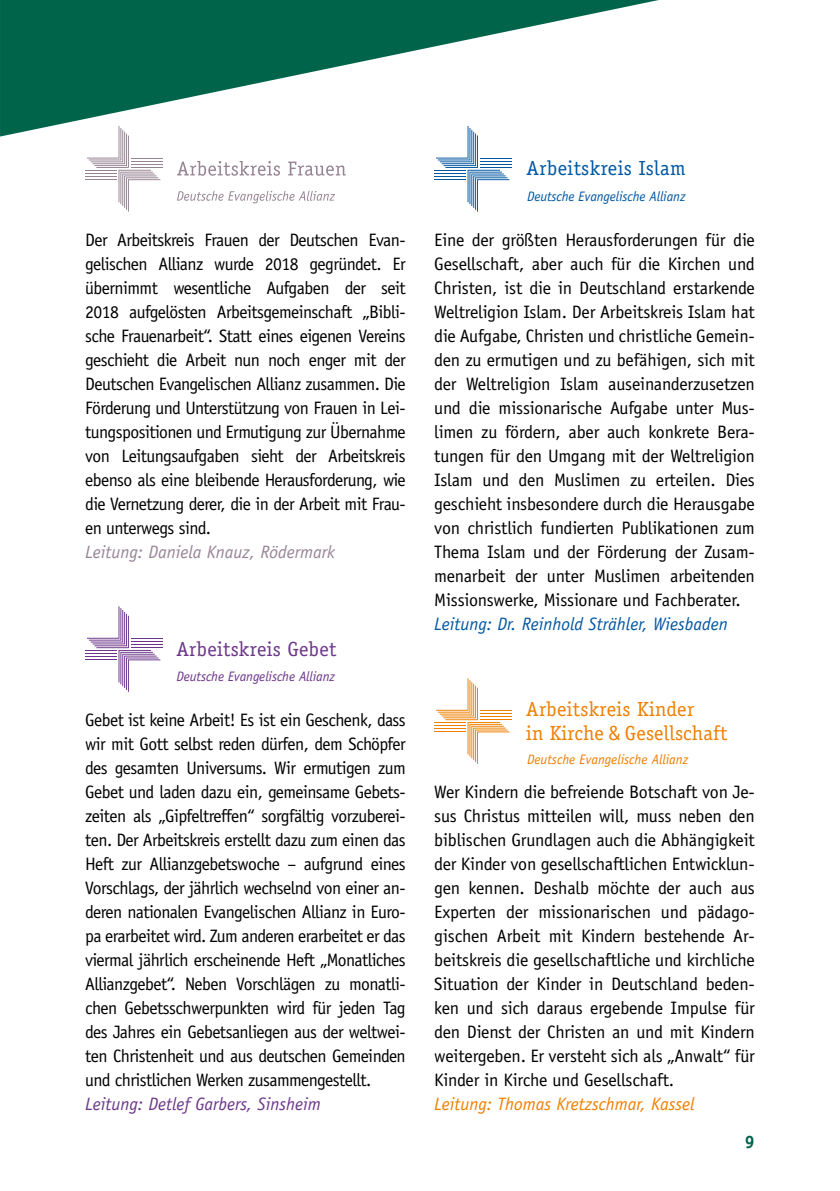
<style>
.page{position:relative;width:840px;height:1191px;background:#fff}
.page>*{position:absolute;margin:0;border:0;box-sizing:border-box;transform-origin:0 0}
.t1{font:20.4px/24.6px "Officina Serif";letter-spacing:.005em;color:#ee7f00}
.t2{font:20.4px "Officina Serif";letter-spacing:.02em;color:#0057a2}
.t3{font:20.4px "Officina Serif";letter-spacing:.015em;color:#6b3689}
.t4{font:18px/24px "Officina Sans Std";letter-spacing:-.03em;color:#000;text-align:justify}
.t5{font:italic 18px "Officina Sans Std";color:#0057a2}
.t6{font:italic 18px "Officina Sans Std";color:#ee7f00}
.t7{font:italic 18px "Officina Sans Std";color:#978496}
.t8{font:italic 18px "Officina Sans Std";color:#6b3689}
.t9{font:700 18px "Officina Sans Std";color:#00644b}
.t10{font:italic 13.8px "Officina Sans";letter-spacing:-.005em;color:#0057a2}
.t11{font:italic 13.8px "Officina Sans";letter-spacing:-.005em;color:#6b3689}
.t12{font:italic 13.8px "Officina Sans";color:#ee7f00}
</style>
<div class="page">
<svg style="left:436px;top:137px;width:73px;height:75px"></svg>
<hr style="left:434px;top:170px;width:31px;height:1px;background:#0057a2">
<hr style="left:480px;top:167px;width:31px;height:1px;background:#0057a2">
<hr style="left:434px;top:173px;width:31px;height:1px;background:#0057a2">
<hr style="left:480px;top:164px;width:31px;height:1px;background:#0057a2">
<hr style="left:434px;top:176px;width:31px;height:1px;background:#0057a2">
<hr style="left:480px;top:161px;width:31px;height:1px;background:#0057a2">
<hr style="left:434px;top:179px;width:31px;height:1px;background:#0057a2">
<hr style="left:480px;top:158px;width:31px;height:1px;background:#0057a2">
<svg style="left:87px;top:606px;width:73px;height:86px"></svg>
<hr style="left:85px;top:650px;width:31px;height:1px;background:#6b3689">
<hr style="left:131px;top:647px;width:31px;height:1px;background:#6b3689">
<hr style="left:85px;top:653px;width:31px;height:1px;background:#6b3689">
<hr style="left:131px;top:644px;width:31px;height:1px;background:#6b3689">
<hr style="left:85px;top:656px;width:31px;height:1px;background:#6b3689">
<hr style="left:131px;top:641px;width:31px;height:1px;background:#6b3689">
<hr style="left:85px;top:659px;width:31px;height:1px;background:#6b3689">
<hr style="left:131px;top:638px;width:31px;height:1px;background:#6b3689">
<svg style="left:1px;top:0;width:657px;height:137px"></svg>
<img style="left:0;top:0;width:1px;height:137px">
<svg style="left:87px;top:126px;width:73px;height:86px"></svg>
<hr style="left:85px;top:170px;width:31px;height:1px;background:#968392">
<hr style="left:131px;top:167px;width:31px;height:1px;background:#968392">
<hr style="left:85px;top:173px;width:31px;height:1px;background:#968392">
<hr style="left:131px;top:164px;width:31px;height:1px;background:#968392">
<hr style="left:85px;top:176px;width:31px;height:1px;background:#968392">
<hr style="left:131px;top:161px;width:31px;height:1px;background:#968392">
<hr style="left:85px;top:179px;width:31px;height:1px;background:#968392">
<hr style="left:131px;top:158px;width:31px;height:1px;background:#968392">
<svg style="left:177px;top:161px;width:103px;height:15px"></svg>
<svg style="left:288px;top:162px;width:57px;height:14px"></svg>
<svg style="left:177px;top:191px;width:158px;height:12px"></svg>
<svg style="left:436px;top:678px;width:73px;height:86px"></svg>
<hr style="left:434px;top:722px;width:31px;height:1px;background:#ee7f00">
<hr style="left:480px;top:719px;width:31px;height:1px;background:#ee7f00">
<hr style="left:434px;top:725px;width:31px;height:1px;background:#ee7f00">
<hr style="left:480px;top:716px;width:31px;height:1px;background:#ee7f00">
<hr style="left:434px;top:728px;width:31px;height:1px;background:#ee7f00">
<hr style="left:480px;top:713px;width:31px;height:1px;background:#ee7f00">
<hr style="left:434px;top:731px;width:31px;height:1px;background:#ee7f00">
<hr style="left:480px;top:710px;width:31px;height:1px;background:#ee7f00">
<p class="t4" style="left:85px;top:228px;width:322px">Der Arbeitskreis Frauen der Deutschen Evan&shy;gelischen Allianz wurde 2018 gegründet. Er übernimmt wesentliche Aufgaben der seit 2018 aufgelösten Arbeitsgemeinschaft „Bibli&shy;sche Frauenarbeit“. Statt eines eigenen Vereins geschieht die Arbeit nun noch enger mit der Deutschen Evangelischen Allianz zusammen. Die Förderung und Unterstützung von Frauen in Lei&shy;tungspositionen und Ermutigung zur Übernahme von Leitungsaufgaben sieht der Arbeitskreis ebenso als eine bleibende Herausforderung, wie die Vernetzung derer, die in der Arbeit mit Frau&shy;en unterwegs sind.</p>
<p class="t7" style="left:85px;top:542px;width:251px">Leitung: Daniela Knauz, Rödermark</p>
<p class="t3" style="left:176px;top:637px;width:162px">Arbeitskreis Gebet</p>
<p class="t11" style="left:176px;top:668px;width:160px">Deutsche Evangelische Allianz</p>
<p class="t4" style="left:85px;top:708px;width:322px">Gebet ist keine Arbeit! Es ist ein Geschenk, dass wir mit Gott selbst reden dürfen, dem Schöpfer des gesamten Universums. Wir ermutigen zum Gebet und laden dazu ein, gemeinsame Gebets&shy;zeiten als „Gipfeltreffen“ sorgfältig vorzuberei&shy;ten. Der Arbeitskreis erstellt dazu zum einen das Heft zur Allianzgebetswoche – aufgrund eines Vorschlags, der jährlich wechselnd von einer an&shy;deren nationalen Evangelischen Allianz in Euro&shy;pa erarbeitet wird. Zum anderen erarbeitet er das viermal jährlich erscheinende Heft „Monatliches Allianzgebet“. Neben Vorschlägen zu monatli&shy;chen Gebetsschwerpunkten wird für jeden Tag des Jahres ein Gebetsanliegen aus der weltwei&shy;ten Christenheit und aus deutschen Gemeinden und christlichen Werken zusammengestellt.</p>
<p class="t8" style="left:85px;top:1094px;width:237px">Leitung: Detlef Garbers, Sinsheim</p>
<p class="t2" style="left:526px;top:157px;width:160px">Arbeitskreis Islam</p>
<p class="t10" style="left:526px;top:188px;width:160px">Deutsche Evangelische Allianz</p>
<p class="t4" style="left:434px;top:228px;width:322px">Eine der größten Herausforderungen für die Gesellschaft, aber auch für die Kirchen und Christen, ist die in Deutschland erstarkende Weltreligion Islam. Der Arbeitskreis Islam hat die Aufgabe, Christen und christliche Gemein&shy;den zu ermutigen und zu befähigen, sich mit der Weltreligion Islam auseinanderzusetzen und die missionarische Aufgabe unter Mus&shy;limen zu fördern, aber auch konkrete Bera&shy;tungen für den Umgang mit der Weltreligion Islam und den Muslimen zu erteilen. Dies geschieht insbesondere durch die Herausgabe von christlich fundierten Publikationen zum Thema Islam und der Förderung der Zusam&shy;menarbeit der unter Muslimen arbeitenden Missionswerke, Missionare und Fachberater.</p>
<p class="t5" style="left:434px;top:613px;width:295px">Leitung: Dr. Reinhold Strähler, Wiesbaden</p>
<p class="t1" style="left:526px;top:696px;width:203px">Arbeitskreis Kinder<br>in Kirche &amp; Gesellschaft</p>
<p class="t12" style="left:526px;top:751px;width:163px">Deutsche Evangelische Allianz</p>
<p class="t4" style="left:434px;top:780px;width:322px">Wer Kindern die befreiende Botschaft von Je&shy;sus Christus mitteilen will, muss neben den biblischen Grundlagen auch die Abhängigkeit der Kinder von gesellschaftlichen Entwicklun&shy;gen kennen. Deshalb möchte der auch aus Experten der missionarischen und pädago&shy;gischen Arbeit mit Kindern bestehende Ar&shy;beitskreis die gesellschaftliche und kirchliche Situation der Kinder in Deutschland beden&shy;ken und sich daraus ergebende Impulse für den Dienst der Christen an und mit Kindern weitergeben. Er versteht sich als „Anwalt“ für Kinder in Kirche und Gesellschaft.</p>
<p class="t6" style="left:434px;top:1093px;width:261px">Leitung: Thomas Kretzschmar, Kassel</p>
<p class="t9" style="left:744px;top:1130px;width:12px">9</p>
</div>
